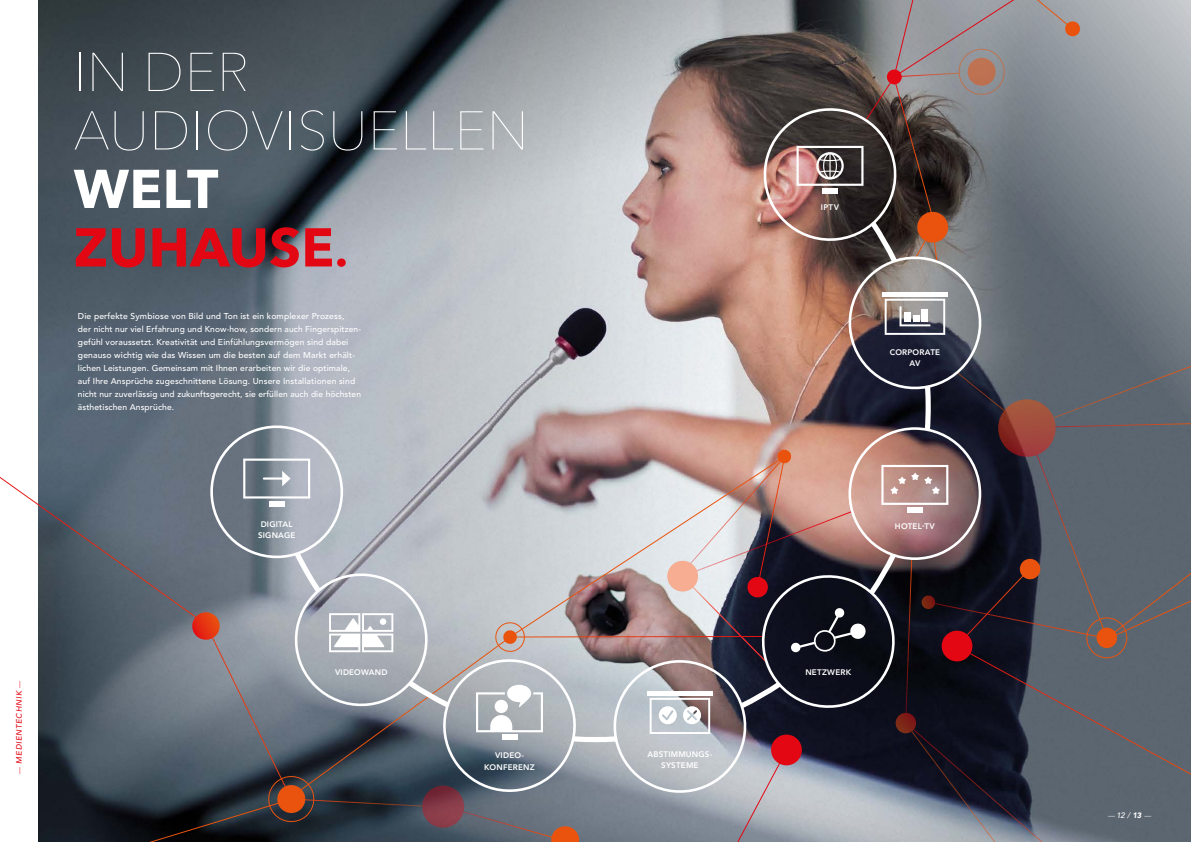
<style>
.page{position:relative;width:1191px;height:842px;background:#fff}
.page>*{position:absolute;margin:0;border:0;box-sizing:border-box;transform-origin:0 0}
.t1{font:200 54px/58.5px "Avenir Next";letter-spacing:.005em;color:#fff}
.t2{font:700 54px/58.5px "Avenir Next";letter-spacing:.005em;color:#e30613}
.t3{font:500 8.5px/13px "Avenir";letter-spacing:.015em;color:#fff}
.t4{font:800 8px/11.5px "Avenir";letter-spacing:.025em;color:#fff;text-align:center}
.t5{font:italic 500 7.8px "Avenir";letter-spacing:.09em;color:#e30613}
.t6{font:italic 500 7.8px "Avenir";color:#fff}
.s1{color:#fff}
.s2{font-weight:600}
.s3{font-weight:300;font-style:normal}
.s4{font-weight:900}
</style>
<div class="page">
<img style="left:7px;top:0;width:1184px;height:842px">
<h1 class="t1" style="left:74px;top:39px;width:456px">IN DER<br>AUDIOVISUELLEN</h1>
<h1 class="t2" style="left:74px;top:159px;width:276px"><span class="s1">WELT<br></span>ZUHAUSE<span class="s2">.</span></h1>
<p class="t3" style="left:78px;top:309px;width:285px">Die perfekte Symbiose von Bild und Ton ist ein komplexer Prozess,<br>der nicht nur viel Erfahrung und Know-how, sondern auch Fingerspitzen&shy;gefühl voraussetzt. Kreativität und Einfühlungsvermögen sind dabei genauso wichtig wie das Wissen um die besten auf dem Markt erhält&shy;lichen Leistungen. Gemeinsam mit Ihnen erarbeiten wir die optimale, auf Ihre Ansprüche zugeschnittene Lösung. Unsere Installationen sind nicht nur zuverlässig und zukunftsgerecht, sie erfüllen auch die höchsten ästhetischen Ansprüche.</p>
<p class="t4" style="left:258px;top:518px;width:39px">DIGITAL<br>SIGNAGE</p>
<p class="t5" style="left:15px;top:774px;width:94px;rotate:-90deg"><span class="s3">–</span> MEDIENTECHNIK <span class="s3">–</span></p>
<p class="t4" style="left:335px;top:667px;width:54px">VIDEOWAND</p>
<p class="t4" style="left:484px;top:749px;width:52px">VIDEO-<br>KONFERENZ</p>
<p class="t4" style="left:647px;top:748px;width:67px">ABSTIMMUNGS-<br>SYSTEME</p>
<p class="t4" style="left:821px;top:201px;width:20px">IPTV</p>
<p class="t4" style="left:889px;top:346px;width:52px">CORPORATE<br>AV</p>
<p class="t4" style="left:895px;top:520px;width:41px">HOTEL-TV</p>
<p class="t4" style="left:805px;top:667px;width:47px">NETZWERK</p>
<p class="t6" style="left:1108px;top:811px;width:45px"><span class="s3">–</span>12/<span class="s4">13</span> <span class="s3">–</span></p>
</div>
